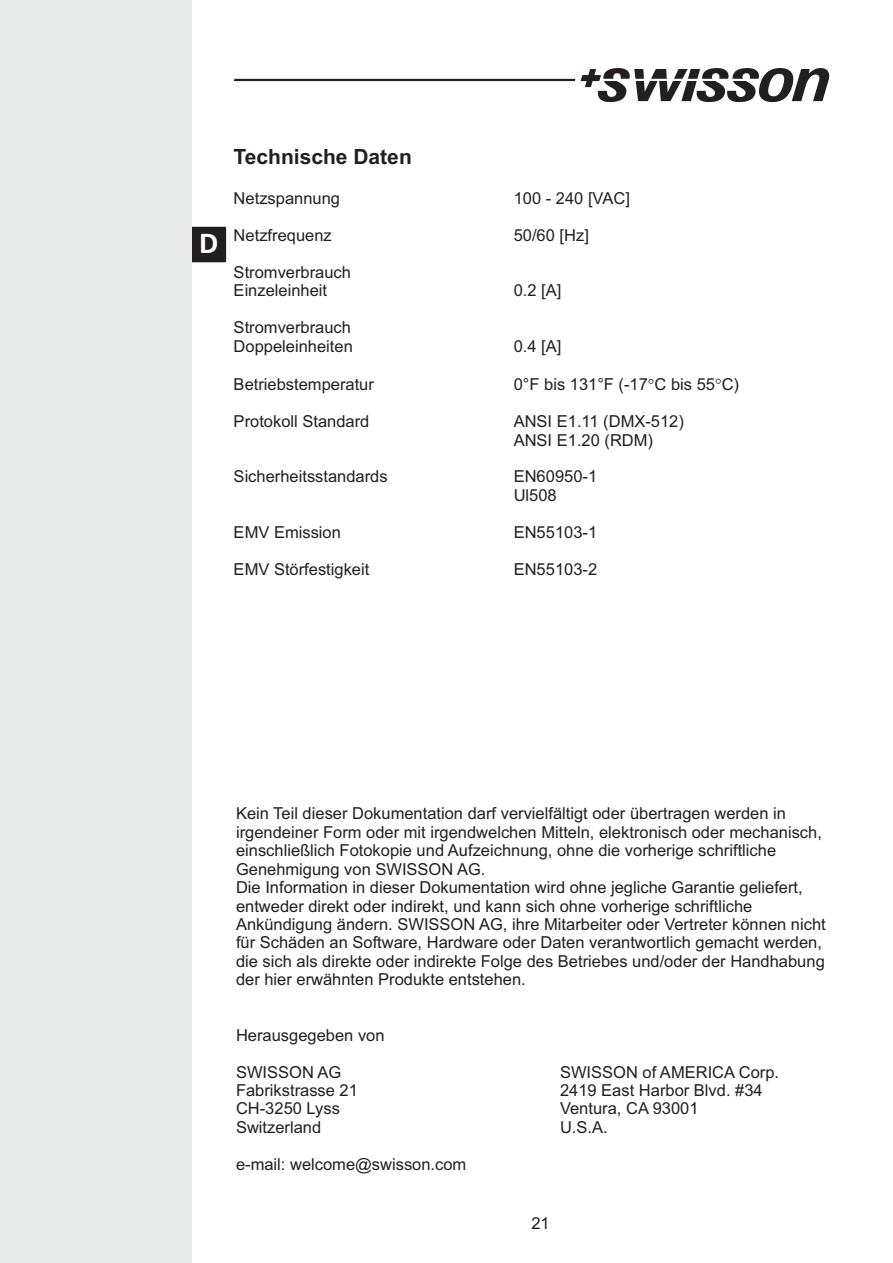
<style>
.page{position:relative;width:893px;height:1263px;background:#fff}
.page>*{position:absolute;margin:0;border:0;box-sizing:border-box;transform-origin:0 0}
.t1{font:700 30.3px "Calibri";color:#fff}
.t2{font:700 21px "Arial";color:#231f20}
.t3{font:16.5px/18.5px "Arial";color:#231f20}
</style>
<div class="page">
<svg style="left:581px;top:68px;width:248px;height:34px"></svg>
<svg style="left:234px;top:79px;width:341px;height:2px"></svg>
<svg style="left:191px;top:226px;width:36px;height:37px"></svg>
<div style="left:0;top:0;width:191px;height:1263px;background:#e7e8e8"></div>
<h1 class="t1" style="left:199px;top:230px;width:21px">D</h1>
<p class="t2" style="left:234px;top:148px;width:180px">Technische Daten</p>
<p class="t3" style="left:234px;top:191px;width:108px">Netzspannung</p>
<p class="t3" style="left:514px;top:191px;width:118px">100 - 240 [VAC]</p>
<p class="t3" style="left:234px;top:228px;width:100px">Netzfrequenz</p>
<p class="t3" style="left:514px;top:228px;width:77px">50/60 [Hz]</p>
<p class="t3" style="left:234px;top:264px;width:119px">Stromverbrauch<br>Einzeleinheit</p>
<p class="t3" style="left:514px;top:283px;width:49px">0.2 [A]</p>
<p class="t3" style="left:234px;top:320px;width:121px">Stromverbrauch<br>Doppeleinheiten</p>
<p class="t3" style="left:514px;top:338px;width:49px">0.4 [A]</p>
<p class="t3" style="left:234px;top:377px;width:142px">Betriebstemperatur</p>
<p class="t3" style="left:514px;top:377px;width:227px">0°F bis 131°F (-17 C bis 55 C)</p>
<p class="t3" style="left:234px;top:414px;width:137px">Protokoll Standard</p>
<p class="t3" style="left:514px;top:414px;width:172px">ANSI E1.11 (DMX-512)<br>ANSI E1.20 (RDM)</p>
<p class="t3" style="left:234px;top:469px;width:156px">Sicherheitsstandards</p>
<p class="t3" style="left:514px;top:469px;width:85px">EN60950-1<br>Ul508</p>
<p class="t3" style="left:234px;top:524px;width:109px">EMV Emission</p>
<p class="t3" style="left:514px;top:524px;width:85px">EN55103-1</p>
<p class="t3" style="left:234px;top:561px;width:137px">EMV Störfestigkeit</p>
<p class="t3" style="left:514px;top:561px;width:85px">EN55103-2</p>
<p class="t3" style="left:236px;top:806px;width:591px">Kein Teil dieser Dokumentation darf vervielfältigt oder übertragen werden in irgendeiner Form oder mit irgendwelchen Mitteln, elektronisch oder mechanisch, einschließlich Fotokopie und Aufzeichnung, ohne die vorherige schriftliche Genehmigung von SWISSON AG.<br>Die Information in dieser Dokumentation wird ohne jegliche Garantie geliefert, entweder direkt oder indirekt, und kann sich ohne vorherige schriftliche Ankündigung ändern. SWISSON AG, ihre Mitarbeiter oder Vertreter können nicht für Schäden an Software, Hardware oder Daten verantwortlich gemacht werden, die sich als direkte oder indirekte Folge des Betriebes und/oder der Handhabung der hier erwähnten Produkte entstehen.</p>
<p class="t3" style="left:236px;top:1027px;width:150px">Herausgegeben von</p>
<p class="t3" style="left:236px;top:1064px;width:107px">SWISSON AG</p>
<p class="t3" style="left:560px;top:1064px;width:221px">SWISSON of AMERICA Corp.</p>
<p class="t3" style="left:236px;top:1082px;width:123px">Fabrikstrasse 21</p>
<p class="t3" style="left:560px;top:1082px;width:204px">2419 East Harbor Blvd. #34</p>
<p class="t3" style="left:236px;top:1101px;width:105px">CH-3250 Lyss</p>
<p class="t3" style="left:560px;top:1101px;width:140px">Ventura, CA 93001</p>
<p class="t3" style="left:236px;top:1119px;width:87px">Switzerland</p>
<p class="t3" style="left:560px;top:1119px;width:49px">U.S.A.</p>
<p class="t3" style="left:236px;top:1156px;width:232px">e-mail: welcome@swisson.com</p>
<p class="t3" style="left:531px;top:1215px;width:20px">21</p>
</div>
